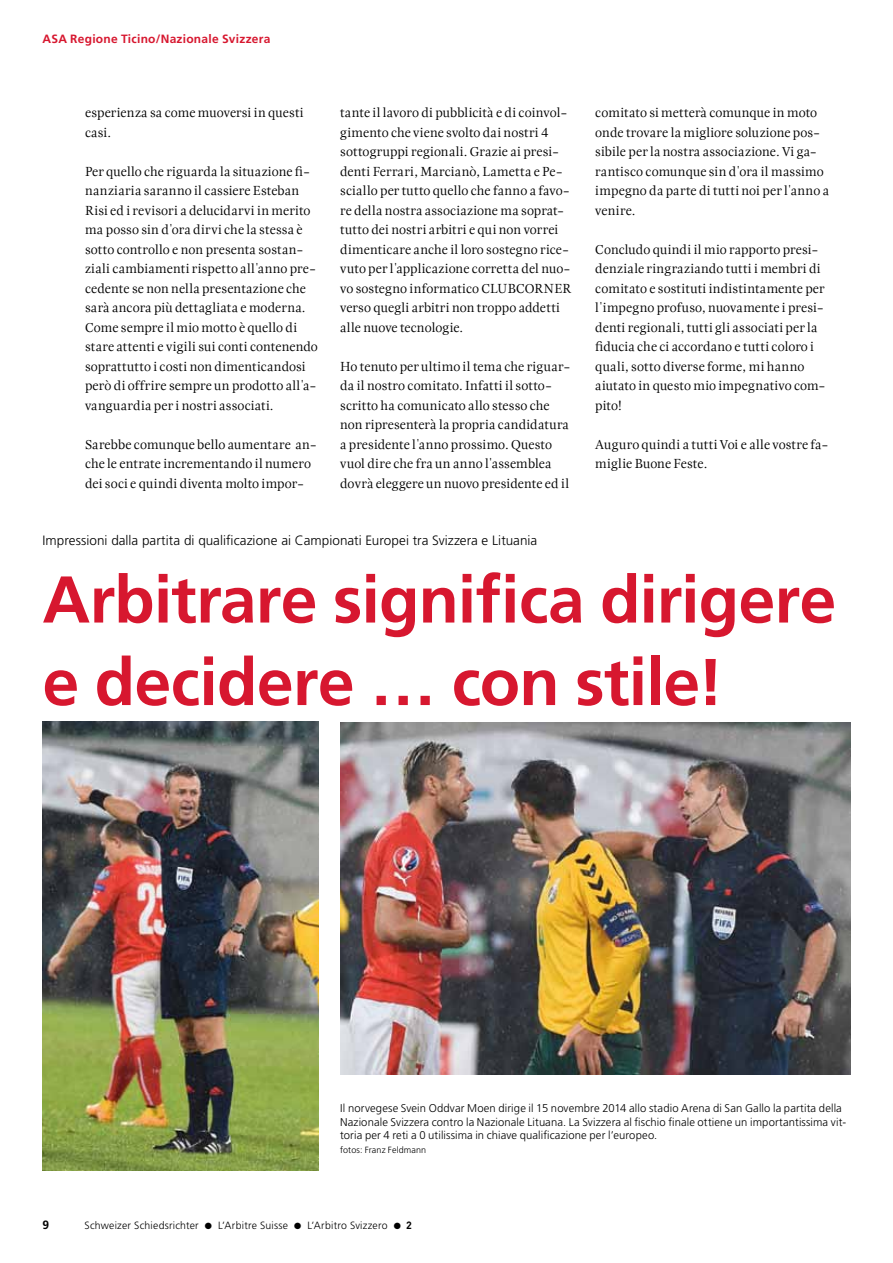
<style>
.page{position:relative;width:893px;height:1263px;background:#fff}
.page>*{position:absolute;margin:0;border:0;box-sizing:border-box;transform-origin:0 0}
.t1{font:700 66px/82.5px "Frutiger LT Std";letter-spacing:-.01em;color:#d7172f}
.t2{font:13.5px/19.5px "Esta Pro";letter-spacing:.005em;color:#000}
.t3{font:300 13.5px "Frutiger LT Std";color:#000}
.t4{font:700 12px "Frutiger LT Std";letter-spacing:.02em;color:#d7172f}
.t5{font:700 12px "Frutiger LT Std";color:#000}
.t6{font:300 11.25px/13.5px "Frutiger LT Std";letter-spacing:.01em;color:#000}
.t7{font:300 10.5px "Frutiger LT Std";letter-spacing:.02em;color:#000}
.t8{font:300 9px "Frutiger LT Std";letter-spacing:.015em;color:#000}
.s1{font-family:"DIN";font-weight:700}
</style>
<div class="page">
<img style="left:43px;top:722px;width:276px;height:448px">
<img style="left:340px;top:723px;width:510px;height:351px">
<p class="t4" style="left:43px;top:32px;width:229px">ASA Regione Ticino/Nazionale Svizzera</p>
<p class="t2" style="left:85px;top:104px;width:220px">esperienza sa come muoversi in questi casi.</p>
<p class="t2" style="left:85px;top:162px;width:234px">Per quello che riguarda la situazione fi&shy;nanziaria saranno il cassiere Esteban Risi ed i revisori a delucidarvi in merito ma posso sin d'ora dirvi che la stessa è sotto controllo e non presenta sostan&shy;ziali cambiamenti rispetto all'anno pre&shy;cedente se non nella presentazione che sarà ancora più dettagliata e moderna.<br>Come sempre il mio motto è quello di stare attenti e vigili sui conti contenendo soprattutto i costi non dimenticandosi però di offrire sempre un prodotto all'a&shy;vanguardia per i nostri associati.</p>
<p class="t2" style="left:85px;top:435px;width:233px">Sarebbe comunque bello aumentare an&shy;che le entrate incrementando il numero dei soci e quindi diventa molto impor-</p>
<p class="t2" style="left:340px;top:104px;width:233px">tante il lavoro di pubblicità e di coinvol&shy;gimento che viene svolto dai nostri 4 sottogruppi regionali. Grazie ai presi&shy;denti Ferrari, Marcianò, Lametta e Pe&shy;sciallo per tutto quello che fanno a favo&shy;re della nostra associazione ma soprat&shy;tutto dei nostri arbitri e qui non vorrei dimenticare anche il loro sostegno rice&shy;vuto per l'applicazione corretta del nuo&shy;vo sostegno informatico CLUBCORNER verso quegli arbitri non troppo addetti alle nuove tecnologie.</p>
<p class="t2" style="left:340px;top:357px;width:232px">Ho tenuto per ultimo il tema che riguar&shy;da il nostro comitato. Infatti il sotto&shy;scritto ha comunicato allo stesso che non ripresenterà la propria candidatura a presidente l'anno prossimo. Questo vuol dire che fra un anno l'assemblea dovrà eleggere un nuovo presidente ed il</p>
<p class="t2" style="left:595px;top:103px;width:235px">comitato si metterà comunque in moto onde trovare la migliore soluzione pos&shy;sibile per la nostra associazione. Vi ga&shy;rantisco comunque sin d'ora il massimo impegno da parte di tutti noi per l'anno a venire.</p>
<p class="t2" style="left:595px;top:240px;width:232px">Concludo quindi il mio rapporto presi&shy;denziale ringraziando tutti i membri di comitato e sostituti indistintamente per l'impegno profuso, nuovamente i presi&shy;denti regionali, tutti gli associati per la fiducia che ci accordano e tutti coloro i quali, sotto diverse forme, mi hanno aiutato in questo mio impegnativo com&shy;pito!</p>
<p class="t2" style="left:595px;top:435px;width:235px">Auguro quindi a tutti Voi e alle vostre fa&shy;miglie Buone Feste.</p>
<p class="t3" style="left:43px;top:533px;width:496px">Impressioni dalla partita di qualificazione ai Campionati Europei tra Svizzera e Lituania</p>
<h1 class="t1" style="left:43px;top:559px;width:795px">Arbitrare significa dirigere e decidere … con stile!</h1>
<p class="t6" style="left:340px;top:1101px;width:507px">Il norvegese Svein Oddvar Moen dirige il 15 novembre 2014 allo stadio Arena di San Gallo la partita della<br>Nazionale Svizzera contro la Nazionale Lituana. La Svizzera al fischio finale ottiene un importantissima vit&shy;toria per 4 reti a 0 utilissima in chiave qualificazione per l’europeo.</p>
<p class="t8" style="left:340px;top:1144px;width:88px">fotos: Franz Feldmann</p>
<p class="t5" style="left:43px;top:1218px;width:8px">9</p>
<p class="t7" style="left:85px;top:1219px;width:329px">Schweizer Schiedsrichter ● L’Arbitre Suisse ● L’Arbitro Svizzero ● <span class="s1">2</span></p>
</div>
